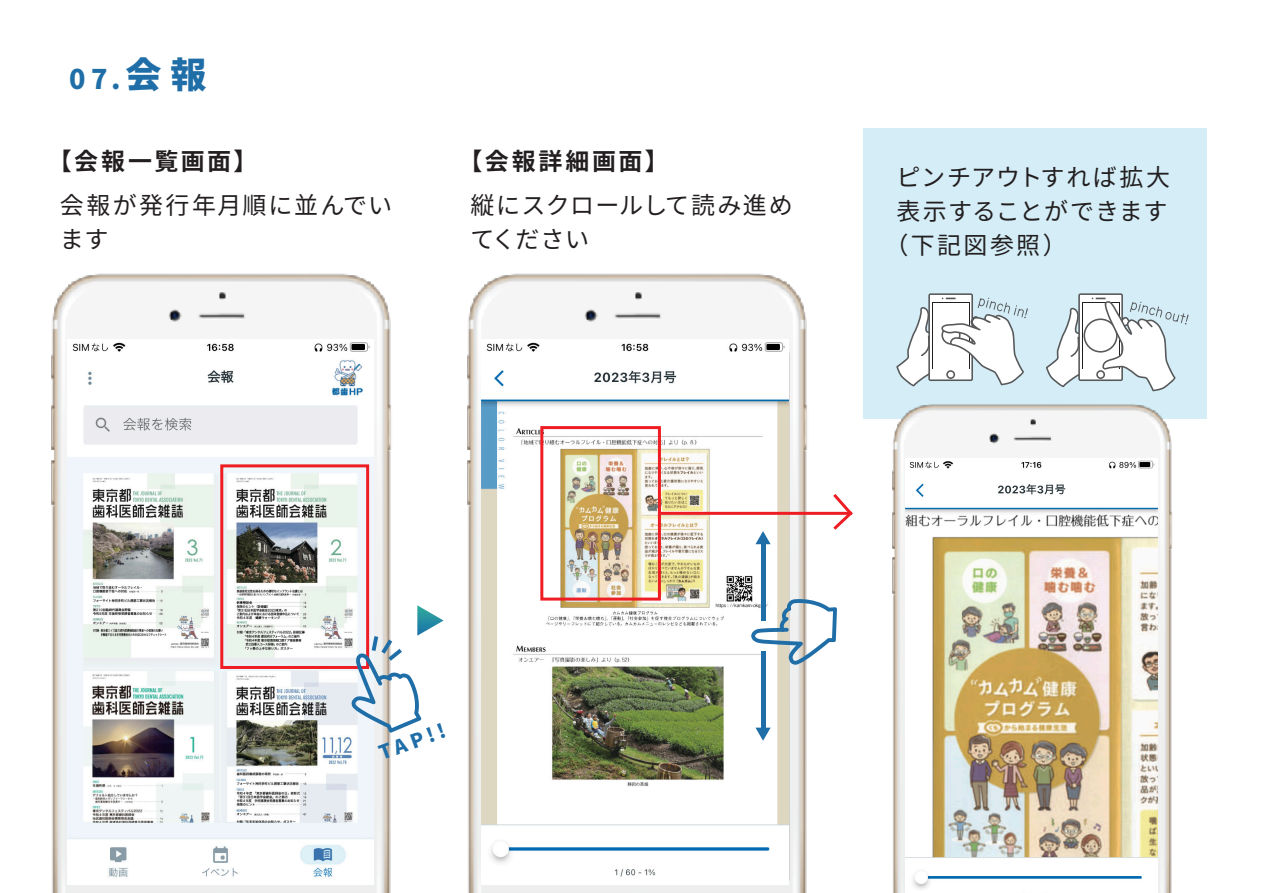
<style>
.page{position:relative;width:1263px;height:893px;background:#fff}
.page>*{position:absolute;margin:0;border:0;box-sizing:border-box;transform-origin:0 0}
.t1{font:900 27px "Noto Sans JP";color:#206ea7}
.t2{font:24px/34px "Noto Sans CJ Kjp";letter-spacing:.035em;color:#231f20}
.t3{font:24px "Noto Sans CJ Kjp";letter-spacing:.055em;color:#231f20}
.t4{font:700 24px "Noto Sans CJ Kjp";letter-spacing:.11em;color:#231f20}
.t5{font:24px/34px "Noto Sans CJ Kjp";letter-spacing:.08em;color:#231f20}
.t6{font:24px "Noto Sans CJ Kjp";letter-spacing:.03em;color:#231f20}
.t7{font:900 19.5px "Noto Sans JP";color:#206ea7}
.s1{font-size:36px}
</style>
<div class="page">
<div style="left:864px;top:128px;width:343px;height:290px;background:#d4edf7"></div>
<img style="left:51px;top:273px;width:195px;height:620px">
<img style="left:67px;top:340px;width:179px;height:545px">
<img style="left:246px;top:226px;width:618px;height:667px">
<img style="left:482px;top:340px;width:306px;height:545px">
<img style="left:710px;top:364px;width:497px;height:529px">
<img style="left:905px;top:458px;width:252px;height:435px">
<div style="left:220px;top:464px;width:149px;height:205px;border:3px solid #ee1d23"></div>
<svg style="left:351px;top:605px;width:93px;height:128px"></svg>
<svg style="left:751px;top:599px;width:86px;height:66px"></svg>
<hr style="left:761px;top:540px;width:4px;height:80px;background:#206ea7">
<svg style="left:755px;top:531px;width:16px;height:13px"></svg>
<hr style="left:761px;top:651px;width:4px;height:81px;background:#206ea7">
<svg style="left:755px;top:728px;width:16px;height:13px"></svg>
<div style="left:540px;top:426px;width:121px;height:175px;border:3px solid #ee1d23"></div>
<hr style="left:661px;top:512px;width:191px;height:3px;background:#ee1d23">
<svg style="left:830px;top:491px;width:25px;height:42px"></svg>
<svg style="left:896px;top:293px;width:132px;height:94px"></svg>
<svg style="left:1046px;top:293px;width:143px;height:98px"></svg>
<p class="t1" style="left:69px;top:64px;width:139px">07.<span class="s1">会報</span></p>
<p class="t4" style="left:48px;top:148px;width:211px">【会報一覧画面】</p>
<p class="t5" style="left:60px;top:188px;width:334px">会報が発行年月順に並んでいます</p>
<p class="t4" style="left:458px;top:148px;width:212px">【会報詳細画面】</p>
<p class="t2" style="left:470px;top:188px;width:324px">縦にスクロールして読み進めてください</p>
<p class="t3" style="left:896px;top:163px;width:275px">ピンチアウトすれば拡大</p>
<p class="t6" style="left:896px;top:197px;width:273px">表示することができます</p>
<p class="t3" style="left:884px;top:231px;width:184px">（下記図参照）</p>
<p class="t7" style="left:376px;top:743px;width:71px;rotate:-20deg">TAP!!</p>
</div>
